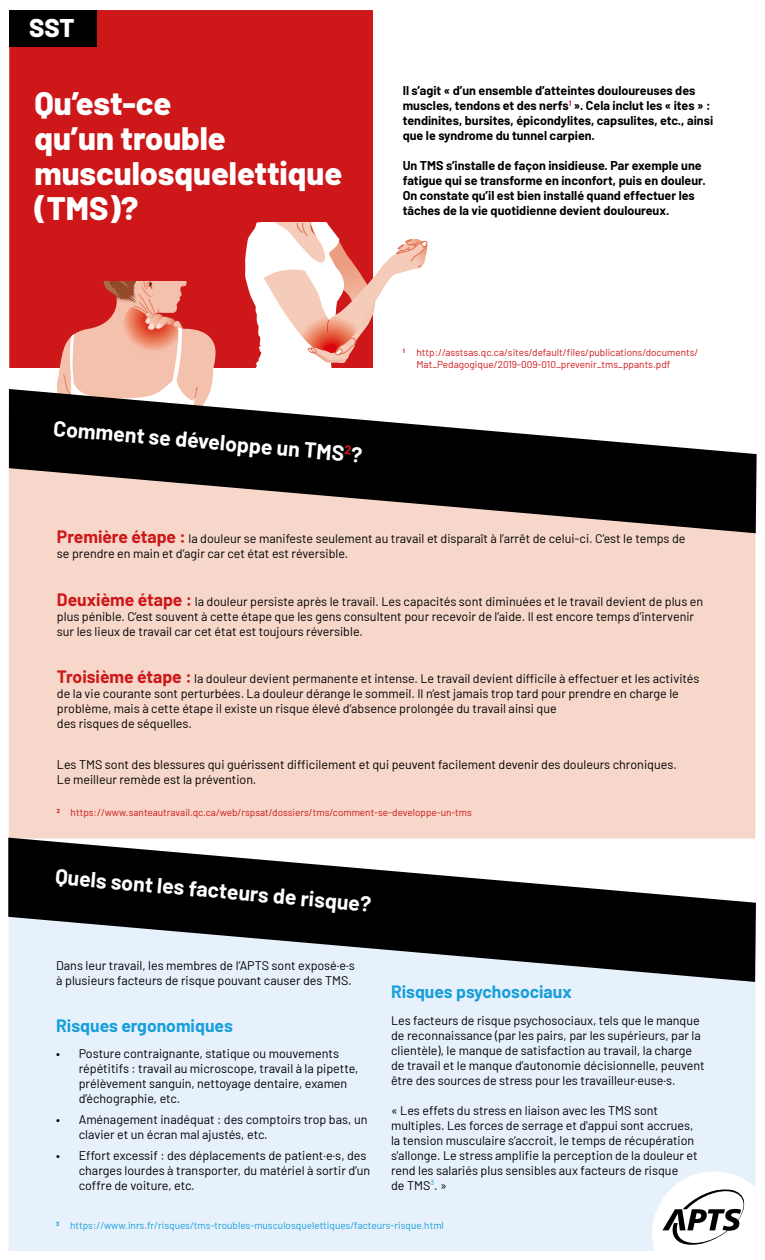
<style>
.page{position:relative;width:765px;height:1260px;background:#fff}
.page>*{position:absolute;margin:0;border:0;box-sizing:border-box;transform-origin:0 0}
.t1{font:800 32.5px/35px "Barlow";color:#fff}
.t2{font:800 25.62px "Barlow";color:#fff}
.t3{font:700 21.25px "Barlow";color:#fff}
.t4{font:700 17.5px "Barlow";color:#169fdb}
.t5{font:12.5px/15px "Barlow";color:#000}
.t6{font:700 12.5px/15px "Barlow";color:#000}
.t7{font:10px/12px "Barlow";color:#cd1719}
.t8{font:10px "Barlow";color:#169fdb}
.s1{font-weight:700;font-size:17.5px;color:#cd1719}
</style>
<div class="page">
<div style="left:8px;top:10px;width:365px;height:425px;background:#cd1719"></div>
<div style="left:9px;top:10px;width:88px;height:37px;background:#000"></div>
<svg style="left:57px;top:281px;width:159px;height:108px;background:#e5897a"></svg>
<svg style="left:245px;top:223px;width:183px;height:146px"></svg>
<div style="left:9px;top:533px;width:746px;height:305px;background:#f6d7ca"></div>
<svg style="left:9px;top:389px;width:748px;height:144px;fill:#000"></svg>
<div style="left:9px;top:982px;width:747px;height:269px;background:#e7f1fb"></div>
<svg style="left:8px;top:838px;width:748px;height:144px;fill:#000"></svg>
<svg style="left:652px;top:1172px;width:104px;height:79px"></svg>
<h2 class="t2" style="left:29px;top:8px;width:47px">SST</h2>
<h1 class="t1" style="left:34px;top:84px;width:309px">Qu’est-ce<br>qu’un trouble musculosquelettique (TMS)?</h1>
<p class="t6" style="left:403px;top:82px;width:312px">Il s’agit « d’un ensemble d’atteintes douloureuses des muscles, tendons et des nerfs<sup>1</sup> ». Cela inclut les « ites » : tendinites, bursites, épicondylites, capsulites, etc., ainsi que le syndrome du tunnel carpien.</p>
<p class="t6" style="left:403px;top:157px;width:305px">Un TMS s’installe de façon insidieuse. Par exemple une fatigue qui se transforme en inconfort, puis en douleur.<br>On constate qu’il est bien installé quand effectuer les tâches de la vie quotidienne devient douloureux.</p>
<h3 class="t3" style="left:55px;top:412px;width:311px;rotate:5deg">Comment se développe un TMS<sup>2</sup>?</h3>
<p class="t7" style="left:417px;top:346px;width:284px;text-indent:-14px"><sup>1</sup> http://asstsas.qc.ca/sites/default/files/publications/documents/<br>Mat_Pedagogique/2019-009-010_prevenir_tms_ppants.pdf</p>
<p class="t5" style="left:57px;top:530px;width:630px"><span class="s1">Première étape :</span> la douleur se manifeste seulement au travail et disparaît à l’arrêt de celui-ci. C’est le temps de se prendre en main et d’agir car cet état est réversible.</p>
<p class="t5" style="left:57px;top:593px;width:648px"><span class="s1">Deuxième étape :</span> la douleur persiste après le travail. Les capacités sont diminuées et le travail devient de plus en plus pénible. C’est souvent à cette étape que les gens consultent pour recevoir de l’aide. Il est encore temps d’intervenir sur les lieux de travail car cet état est toujours réversible.</p>
<p class="t5" style="left:57px;top:670px;width:644px"><span class="s1">Troisième étape :</span> la douleur devient permanente et intense. Le travail devient difficile à effectuer et les activités de la vie courante sont perturbées. La douleur dérange le sommeil. Il n’est jamais trop tard pour prendre en charge le problème, mais à cette étape il existe un risque élevé d’absence prolongée du travail ainsi que<br>des risques de séquelles.</p>
<p class="t5" style="left:57px;top:756px;width:621px">Les TMS sont des blessures qui guérissent difficilement et qui peuvent facilement devenir des douleurs chroniques.<br>Le meilleur remède est la prévention.</p>
<p class="t7" style="left:57px;top:806px;width:417px"><sup>2</sup> https://www.santeautravail.qc.ca/web/rspsat/dossiers/tms/comment-se-developpe-un-tms</p>
<h3 class="t3" style="left:57px;top:861px;width:318px;rotate:5deg">Quels sont les facteurs de risque?</h3>
<p class="t5" style="left:56px;top:957px;width:300px">Dans leur travail, les membres de l’APTS sont exposé·e·s à plusieurs facteurs de risque pouvant causer des TMS.</p>
<h3 class="t4" style="left:56px;top:1013px;width:178px">Risques ergonomiques</h3>
<p class="t5" style="left:79px;top:1046px;width:281px;text-indent:-22px">• Posture contraignante, statique ou mouvements répétitifs : travail au microscope, travail à la pipette, prélèvement sanguin, nettoyage dentaire, examen d’échographie, etc.</p>
<p class="t5" style="left:79px;top:1111px;width:290px;text-indent:-22px">• Aménagement inadéquat : des comptoirs trop bas, un clavier et un écran mal ajustés, etc.</p>
<p class="t5" style="left:79px;top:1147px;width:293px;text-indent:-22px">• Effort excessif : des déplacements de patient·e·s, des charges lourdes à transporter, du matériel à sortir d’un coffre de voiture, etc.</p>
<h3 class="t4" style="left:391px;top:979px;width:182px">Risques psychosociaux</h3>
<p class="t5" style="left:391px;top:1012px;width:315px">Les facteurs de risque psychosociaux, tels que le manque de reconnaissance (par les pairs, par les supérieurs, par la clientèle), le manque de satisfaction au travail, la charge de travail et le manque d’autonomie décisionnelle, peuvent être des sources de stress pour les travailleur·euse·s.</p>
<p class="t5" style="left:391px;top:1102px;width:308px">« Les effets du stress en liaison avec les TMS sont multiples. Les forces de serrage et d'appui sont accrues, la tension musculaire s’accroit, le temps de récupération s'allonge. Le stress amplifie la perception de la douleur et rend les salariés plus sensibles aux facteurs de risque<br>de TMS<sup>3</sup>. »</p>
<p class="t8" style="left:56px;top:1218px;width:389px"><sup>3</sup> https://www.inrs.fr/risques/tms-troubles-musculosquelettiques/facteurs-risque.html</p>
</div>
